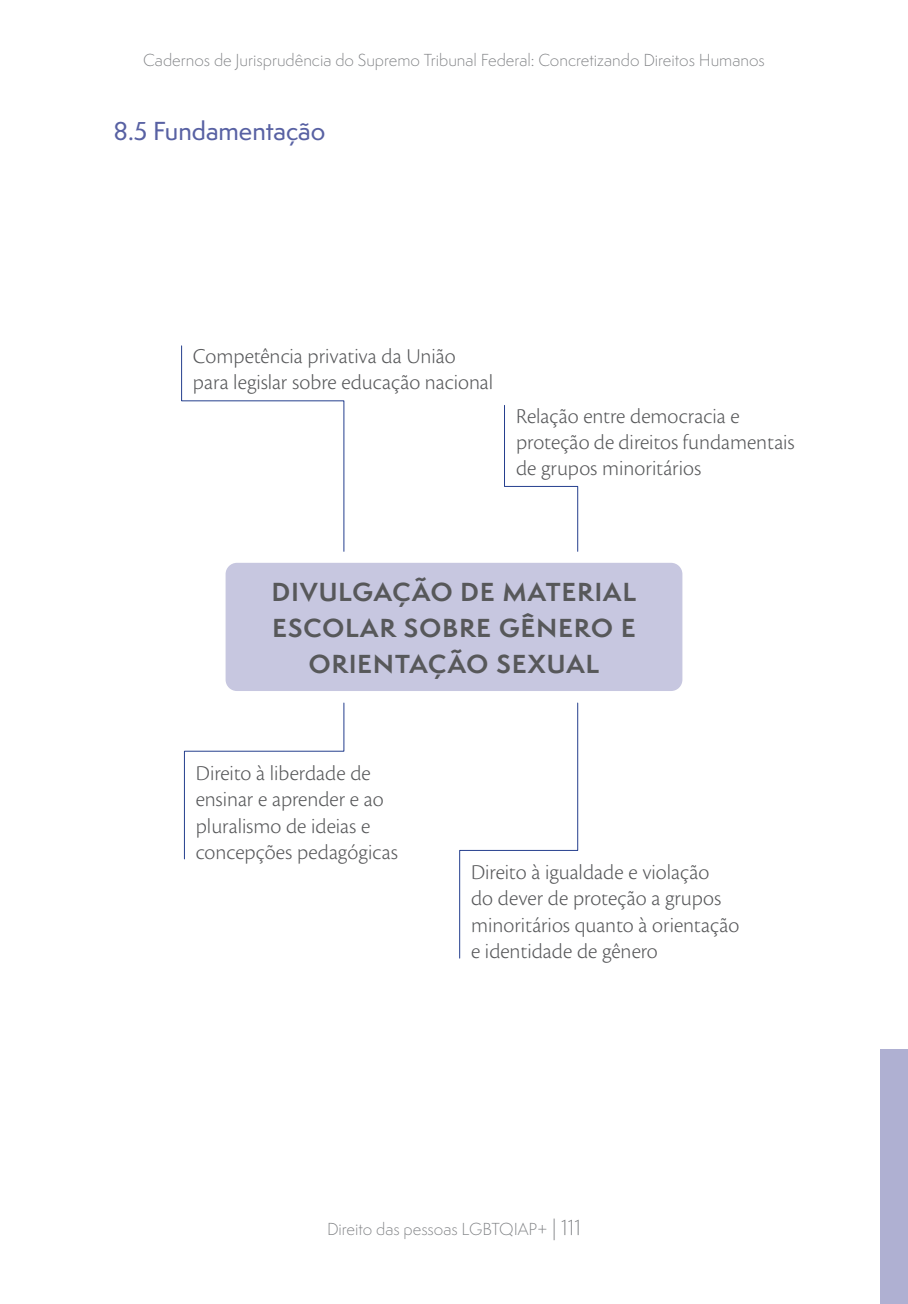
<style>
.page{position:relative;width:908px;height:1304px;background:#fff}
.page>*{position:absolute;margin:0;border:0;box-sizing:border-box;transform-origin:0 0}
.titulodir{font:700 24px/36px "Semplicita Pro";letter-spacing:.05em;color:#57585a;text-align:center}
.TITULO_2{font:500 24px "Semplicita Pro";color:#5861a3}
.infografico{font:300 22px/26.4px "Cronos Pro";color:#57585a}
.t1{font:300 16px "Semplicita Pro";color:#808285}
.s1{font-size:20px}
</style>
<div class="page">
<div style="left:879px;top:1049px;width:28px;height:255px;background:#afb0d2"></div>
<div style="left:225px;top:563px;width:457px;height:128px;background:#c7c7e0;border-radius:11px"></div>
<svg style="left:181px;top:345px;width:164px;height:207px"></svg>
<svg style="left:504px;top:405px;width:74px;height:147px"></svg>
<svg style="left:183px;top:702px;width:162px;height:158px"></svg>
<svg style="left:459px;top:702px;width:119px;height:257px"></svg>
<p class="t1" style="left:143px;top:49px;width:623px">Cadernos de Jurisprudência do Supremo Tribunal Federal: Concretizando Direitos Humanos</p>
<p class="TITULO_2" style="left:113px;top:114px;width:213px">8.5 Fundamentação</p>
<p class="infografico" style="left:193px;top:343px;width:301px">Competência privativa da União para legislar sobre educação nacional</p>
<p class="infografico" style="left:516px;top:402px;width:280px">Relação entre democracia e proteção de direitos fundamentais de grupos minoritários</p>
<p class="titulodir" style="left:272px;top:574px;width:365px">DIVULGAÇÃO DE MATERIAL<br>ESCOLAR SOBRE GÊNERO E<br>ORIENTAÇÃO SEXUAL</p>
<p class="infografico" style="left:196px;top:760px;width:203px">Direito à liberdade de ensinar e aprender e ao pluralismo de ideias e concepções pedagógicas</p>
<p class="infografico" style="left:471px;top:859px;width:270px">Direito à igualdade e violação<br>do dever de proteção a grupos minoritários quanto à orientação e identidade de gênero</p>
<p class="t1" style="left:327px;top:1218px;width:255px">Direito das pessoas LGBTQIAP+ <span class="s1">| 111</span></p>
</div>
